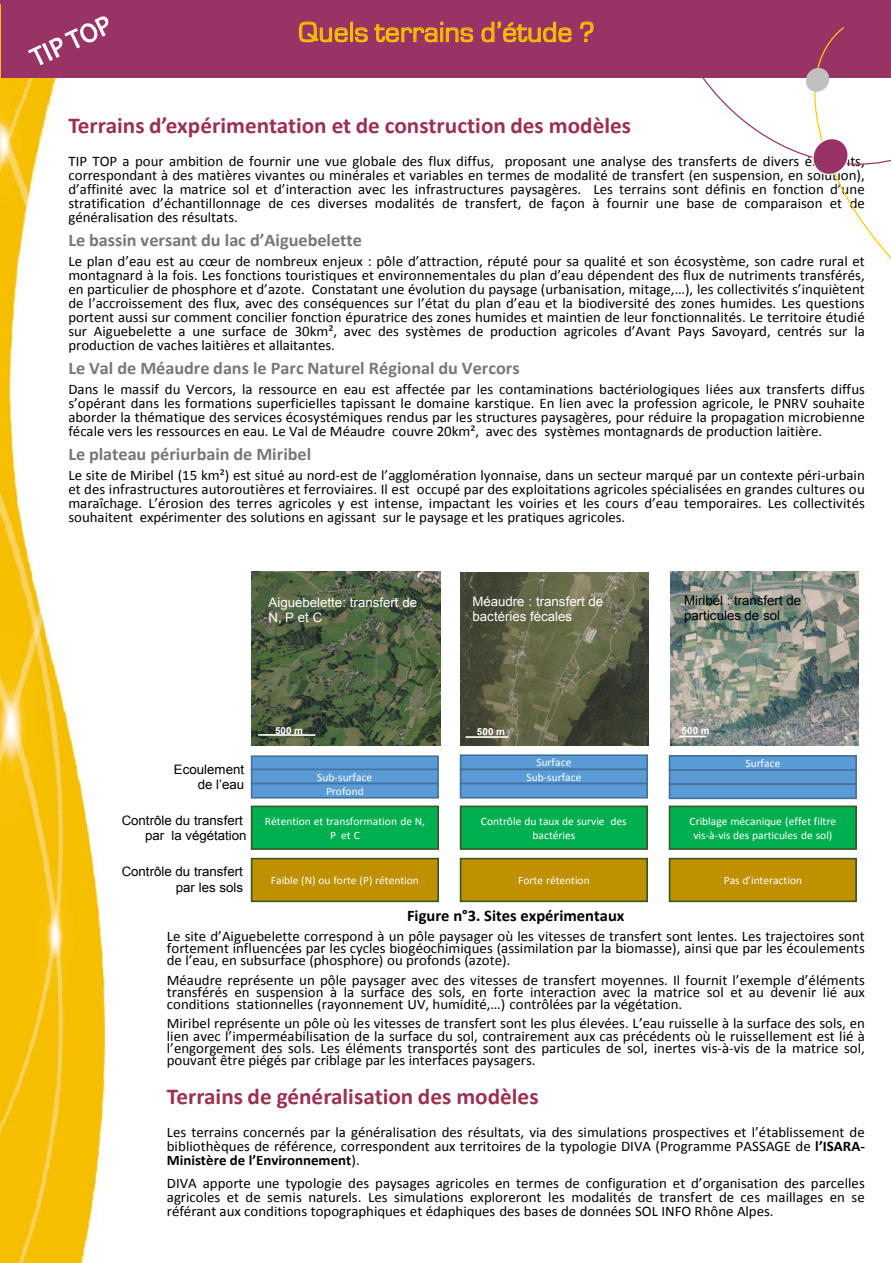
<style>
.page{position:relative;width:891px;height:1263px;background:#fff}
.page>*{position:absolute;margin:0;border:0;box-sizing:border-box;transform-origin:0 0}
.t1{font:29.1px "Eurostile";letter-spacing:.005em;color:#f6be02}
.t2{font:700 22.8px "Calibri";color:#9b3152}
.t3{font:700 17.85px "Calibri";letter-spacing:-.005em;color:#777}
.t4{font:700 16.2px "Calibri";color:#000}
.t5{font:14.55px/14px "Calibri";color:#000;text-align:justify}
.t6{font:13.05px/15.6px "Arial";letter-spacing:-.005em;color:#000;text-align:right}
.t7{font:13.05px/15.6px "Arial";letter-spacing:-.005em;color:#fff}
.t8{font:11.25px/13.6px "Calibri";letter-spacing:-.005em;color:#fff;text-align:center}
.t9{font:700 9.75px "Arial";letter-spacing:.005em;color:#fff}
.s1{font-weight:700}
</style>
<div class="page">
<div style="left:0;top:0;width:891px;height:80px;background:#993365"></div>
<hr style="left:0;top:3px;width:1px;height:1260px;background:#fff">
<div style="left:0;top:4px;width:891px;height:1259px;background:#fff"></div>
<img style="left:1px;top:78px;width:106px;height:1185px">
<div style="left:1px;top:4px;width:890px;height:74px;background:#936"></div>
<svg style="left:299px;top:21px;width:49px;height:22px"></svg>
<div style="left:350px;top:22px;width:3px;height:20px;border:1px solid #f6be02"></div>
<svg style="left:355px;top:27px;width:13px;height:16px"></svg>
<svg style="left:374px;top:22px;width:100px;height:21px"></svg>
<svg style="left:481px;top:21px;width:91px;height:22px"></svg>
<svg style="left:580px;top:21px;width:14px;height:21px"></svg>
<img style="left:461px;top:572px;width:188px;height:173px">
<hr style="left:465px;top:736px;width:43px;height:2px;background:#fff">
<img style="left:252px;top:572px;width:188px;height:173px">
<hr style="left:258px;top:734px;width:57px;height:2px;background:#fff">
<img style="left:670px;top:571px;width:189px;height:174px">
<hr style="left:679px;top:735px;width:27px;height:2px;background:#fff">
<div style="left:252px;top:756px;width:186px;height:14px;background:#5b9bd5"></div>
<div style="left:251px;top:755px;width:188px;height:16px;border:2px solid #41719c"></div>
<div style="left:252px;top:769px;width:186px;height:14px;background:#5b9bd5"></div>
<div style="left:251px;top:768px;width:188px;height:16px;border:2px solid #41719c"></div>
<div style="left:252px;top:783px;width:186px;height:14px;background:#5b9bd5"></div>
<div style="left:251px;top:782px;width:188px;height:16px;border:2px solid #41719c"></div>
<div style="left:461px;top:755px;width:186px;height:14px;background:#5b9bd5"></div>
<div style="left:460px;top:754px;width:188px;height:16px;border:2px solid #41719c"></div>
<div style="left:461px;top:769px;width:186px;height:14px;background:#5b9bd5"></div>
<div style="left:460px;top:768px;width:188px;height:16px;border:2px solid #41719c"></div>
<div style="left:461px;top:783px;width:186px;height:14px;background:#5b9bd5"></div>
<div style="left:460px;top:782px;width:188px;height:16px;border:2px solid #41719c"></div>
<div style="left:670px;top:756px;width:186px;height:14px;background:#5b9bd5"></div>
<div style="left:669px;top:755px;width:188px;height:16px;border:2px solid #41719c"></div>
<div style="left:670px;top:770px;width:186px;height:14px;background:#5b9bd5"></div>
<div style="left:669px;top:769px;width:188px;height:16px;border:2px solid #41719c"></div>
<div style="left:670px;top:784px;width:186px;height:14px;background:#5b9bd5"></div>
<div style="left:669px;top:783px;width:188px;height:16px;border:2px solid #41719c"></div>
<div style="left:252px;top:806px;width:186px;height:43px;background:#00b050"></div>
<div style="left:251px;top:805px;width:188px;height:45px;border:2px solid #385723"></div>
<div style="left:461px;top:806px;width:186px;height:43px;background:#00b050"></div>
<div style="left:460px;top:805px;width:188px;height:45px;border:2px solid #385723"></div>
<div style="left:252px;top:858px;width:186px;height:43px;background:#bf9000"></div>
<div style="left:251px;top:858px;width:188px;height:44px;border:2px solid #385723"></div>
<div style="left:461px;top:858px;width:186px;height:43px;background:#bf9000"></div>
<div style="left:460px;top:858px;width:188px;height:44px;border:2px solid #385723"></div>
<div style="left:670px;top:858px;width:186px;height:43px;background:#bf9000"></div>
<div style="left:669px;top:858px;width:188px;height:44px;border:2px solid #385723"></div>
<div style="left:670px;top:806px;width:186px;height:43px;background:#00b050"></div>
<div style="left:669px;top:805px;width:188px;height:45px;border:2px solid #385723"></div>
<svg style="left:28px;top:16px;width:81px;height:49px"></svg>
<svg style="left:702px;top:27px;width:189px;height:232px"></svg>
<h1 class="t1" style="left:299px;top:16px;width:297px">Quels terrains d’étude ?</h1>
<h2 class="t2" style="left:68px;top:110px;width:564px">Terrains d’expérimentation et de construction des modèles</h2>
<p class="t5" style="left:68px;top:154px;width:798px">TIP TOP a pour ambition de fournir une vue globale des flux diffus, proposant une analyse des transferts de divers éléments, correspondant à des matières vivantes ou minérales et variables en termes de modalité de transfert (en suspension, en solution), d’affinité avec la matrice sol et d’interaction avec les infrastructures paysagères. Les terrains sont définis en fonction d’une stratification d’échantillonnage de ces diverses modalités de transfert, de façon à fournir une base de comparaison et de généralisation des résultats.</p>
<p class="t3" style="left:68px;top:229px;width:295px">Le bassin versant du lac d’Aiguebelette</p>
<p class="t5" style="left:68px;top:254px;width:798px">Le plan d’eau est au cœur de nombreux enjeux : pôle d’attraction, réputé pour sa qualité et son écosystème, son cadre rural et montagnard à la fois. Les fonctions touristiques et environnementales du plan d’eau dépendent des flux de nutriments transférés, en particulier de phosphore et d’azote. Constatant une évolution du paysage (urbanisation, mitage,…), les collectivités s’inquiètent de l’accroissement des flux, avec des conséquences sur l’état du plan d’eau et la biodiversité des zones humides. Les questions portent aussi sur comment concilier fonction épuratrice des zones humides et maintien de leur fonctionnalités. Le territoire étudié sur Aiguebelette a une surface de 30km², avec des systèmes de production agricoles d’Avant Pays Savoyard, centrés sur la production de vaches laitières et allaitantes.</p>
<p class="t3" style="left:68px;top:357px;width:453px">Le Val de Méaudre dans le Parc Naturel Régional du Vercors</p>
<p class="t5" style="left:68px;top:382px;width:798px">Dans le massif du Vercors, la ressource en eau est affectée par les contaminations bactériologiques liées aux transferts diffus s’opérant dans les formations superficielles tapissant le domaine karstique. En lien avec la profession agricole, le PNRV souhaite aborder la thématique des services écosystémiques rendus par les structures paysagères, pour réduire la propagation microbienne fécale vers les ressources en eau. Le Val de Méaudre couvre 20km², avec des systèmes montagnards de production laitière.</p>
<p class="t3" style="left:68px;top:443px;width:244px">Le plateau périurbain de Miribel</p>
<p class="t5" style="left:68px;top:468px;width:798px">Le site de Miribel (15 km²) est situé au nord-est de l’agglomération lyonnaise, dans un secteur marqué par un contexte péri-urbain et des infrastructures autoroutières et ferroviaires. Il est occupé par des exploitations agricoles spécialisées en grandes cultures ou maraîchage. L’érosion des terres agricoles y est intense, impactant les voiries et les cours d’eau temporaires. Les collectivités souhaitent expérimenter des solutions en agissant sur le paysage et les pratiques agricoles.</p>
<p class="t7" style="left:269px;top:594px;width:150px">Aiguebelette: transfert de<br>N, P et C</p>
<p class="t7" style="left:473px;top:593px;width:132px">Méaudre : transfert de bactéries fécales</p>
<p class="t6" style="left:684px;top:592px;width:119px;text-align:left">Miribel : transfert de particules de sol</p>
<p class="t6" style="left:174px;top:761px;width:72px">Ecoulement de l’eau</p>
<p class="t6" style="left:122px;top:812px;width:126px">Contrôle du transfert par la végétation</p>
<p class="t6" style="left:122px;top:864px;width:123px">Contrôle du transfert par les sols</p>
<p class="t9" style="left:275px;top:724px;width:30px">500 m</p>
<p class="t9" style="left:477px;top:725px;width:30px">500 m</p>
<p class="t9" style="left:682px;top:724px;width:30px">500 m</p>
<p class="t8" style="left:317px;top:769px;width:57px;line-height:14.2px">Sub-surface<br>Profond</p>
<p class="t8" style="left:526px;top:755px;width:57px;line-height:14.2px">Surface<br>Sub-surface</p>
<p class="t8" style="left:745px;top:756px;width:37px">Surface</p>
<p class="t8" style="left:690px;top:814px;width:148px">Criblage mécanique (effet filtre vis-à-vis des particules de sol)</p>
<p class="t8" style="left:265px;top:814px;width:162px">Rétention et transformation de N,<br>P et C</p>
<p class="t8" style="left:481px;top:814px;width:147px">Contrôle du taux de survie des bactéries</p>
<p class="t8" style="left:271px;top:873px;width:150px">Faible (N) ou forte (P) rétention</p>
<p class="t8" style="left:518px;top:873px;width:73px">Forte rétention</p>
<p class="t8" style="left:724px;top:873px;width:80px">Pas d’interaction</p>
<p class="t4" style="left:407px;top:905px;width:219px">Figure n°3. Sites expérimentaux</p>
<p class="t5" style="left:167px;top:930px;width:700px;line-height:12.3px">Le site d’Aiguebelette correspond à un pôle paysager où les vitesses de transfert sont lentes. Les trajectoires sont fortement influencées par les cycles biogéochimiques (assimilation par la biomasse), ainsi que par les écoulements de l’eau, en subsurface (phosphore) ou profonds (azote).</p>
<p class="t5" style="left:167px;top:973px;width:700px;line-height:12.3px">Méaudre représente un pôle paysager avec des vitesses de transfert moyennes. Il fournit l’exemple d’éléments transférés en suspension à la surface des sols, en forte interaction avec la matrice sol et au devenir lié aux conditions stationnelles (rayonnement UV, humidité,…) contrôlées par la végétation.</p>
<p class="t5" style="left:167px;top:1017px;width:700px;line-height:12.3px">Miribel représente un pôle où les vitesses de transfert sont les plus élevées. L’eau ruisselle à la surface des sols, en lien avec l’imperméabilisation de la surface du sol, contrairement aux cas précédents où le ruissellement est lié à l’engorgement des sols. Les éléments transportés sont des particules de sol, inertes vis-à-vis de la matrice sol, pouvant être piégés par criblage par les interfaces paysagers.</p>
<h2 class="t2" style="left:167px;top:1081px;width:373px">Terrains de généralisation des modèles</h2>
<p class="t5" style="left:167px;top:1125px;width:700px">Les terrains concernés par la généralisation des résultats, via des simulations prospectives et l’établissement de bibliothèques de référence, correspondent aux territoires de la typologie DIVA (Programme PASSAGE de <span class="s1">l’ISARA-Ministère de l’Environnement</span>).</p>
<p class="t5" style="left:167px;top:1176px;width:700px">DIVA apporte une typologie des paysages agricoles en termes de configuration et d’organisation des parcelles agricoles et de semis naturels. Les simulations exploreront les modalités de transfert de ces maillages en se référant aux conditions topographiques et édaphiques des bases de données SOL INFO Rhône Alpes.</p>
</div>
